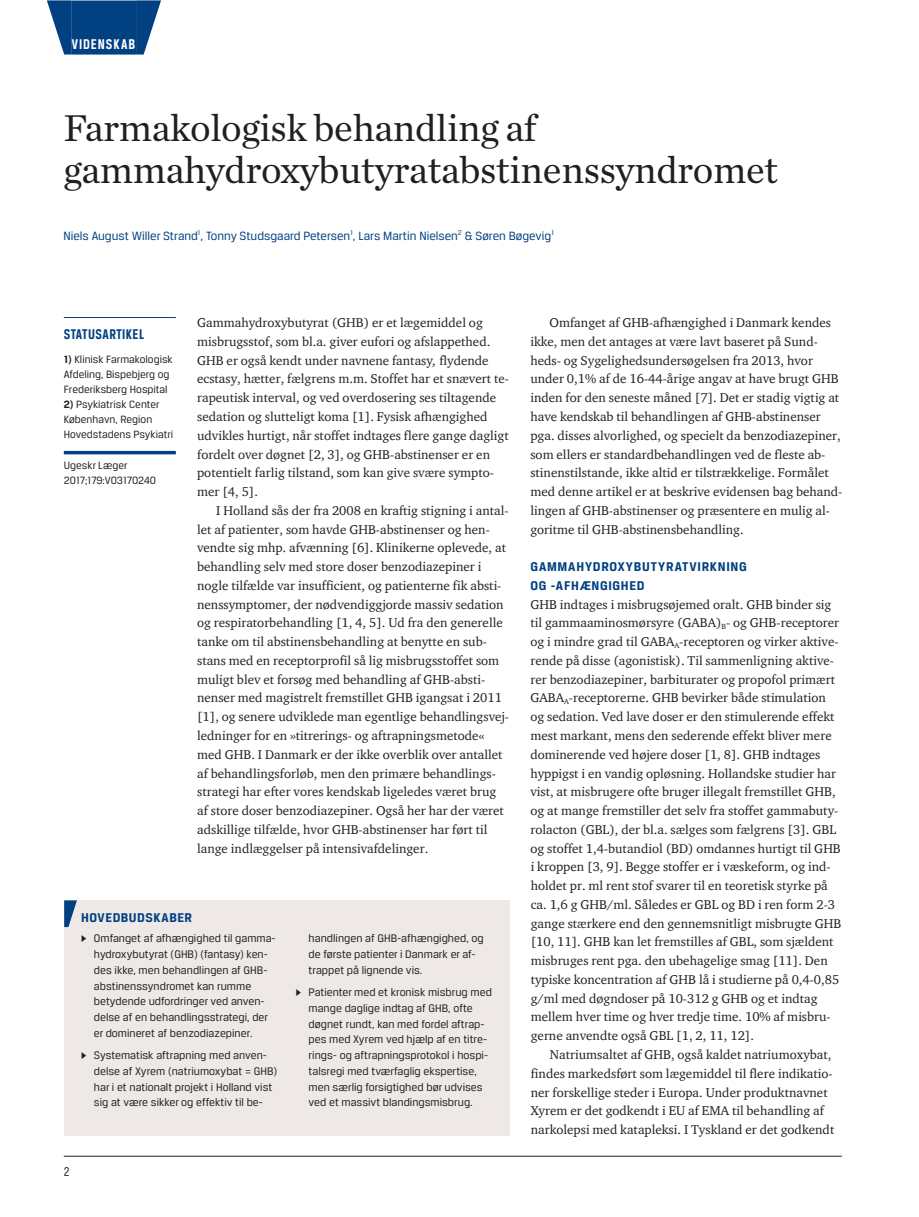
<style>
.page{position:relative;width:919px;height:1217px;background:#fff}
.page>*{position:absolute;margin:0;border:0;box-sizing:border-box;transform-origin:0 0}
.t1{font:39px/42px "Chronicle Text G1";letter-spacing:-.01em;color:#231f20}
.t2{font:700 15px "Breuer Condensed";letter-spacing:.03em;color:#014081}
.t3{font:700 15px "Breuer Condensed";letter-spacing:.065em;color:#fff}
.t4{font:700 13.5px/18.8px "Breuer Text";letter-spacing:.05em;color:#014081}
.t5{font:13.5px "Breuer Condensed";color:#231f20}
.t6{font:13.05px/18.8px "ITC Charter Com";color:#231f20}
.t7{font:12.75px "Breuer Text";color:#014081}
.t8{font:11.7px/15.8px "Breuer Text";color:#231f20}
.t9{font:11.25px/15px "Breuer Text";color:#231f20}
.s1{font-weight:700}
.s2{font-style:italic}
.s3{font-family:"Greta Text"}
</style>
<div class="page">
<hr style="left:64px;top:1155px;width:777px;height:1px;background:#231f20">
<div style="left:72px;top:1px;width:64px;height:54px;background:#014081"></div>
<svg style="left:47px;top:0;width:25px;height:55px"></svg>
<svg style="left:136px;top:0;width:25px;height:55px"></svg>
<hr style="left:64px;top:317px;width:112px;height:1px;background:#014081">
<hr style="left:64px;top:451px;width:112px;height:3px;background:#014081">
<div style="left:64px;top:900px;width:445px;height:235px;background:#eee9e6"></div>
<svg style="left:64px;top:900px;width:13px;height:26px"></svg>
<p class="t3" style="left:72px;top:35px;width:65px">VIDENSKAB</p>
<h1 class="t1" style="left:63px;top:105px;width:716px">Farmakologisk behandling af gammahydroxybutyratabstinenssyndromet</h1>
<p class="t7" style="left:63px;top:228px;width:492px">Niels August Willer Strand<sup>1</sup>, Tonny Studsgaard Petersen<sup>1</sup>, Lars Martin Nielsen<sup>2</sup> &amp; Søren Bøgevig<sup>1</sup></p>
<p class="t2" style="left:64px;top:326px;width:82px">STATUSARTIKEL</p>
<p class="t9" style="left:64px;top:351px;width:110px"><span class="s1">1)</span> Klinisk Farmakologisk<br>Afdeling, Bispebjerg og<br>Frederiksberg Hospital</p>
<p class="t9" style="left:64px;top:396px;width:111px"><span class="s1">2)</span> Psykiatrisk Center<br>København, Region<br>Hovedstadens Psykiatri</p>
<p class="t9" style="left:64px;top:458px;width:94px">Ugeskr Læger<br>2017;179:V03170240</p>
<p class="t6" style="left:197px;top:313px;width:313px">Gammahydroxybutyrat (GHB) er et lægemiddel og misbrugsstof, som bl.a. giver eufori og afslappethed.<br>GHB er også kendt under navnene fantasy<span class="s2">,</span> flydende ecstasy, hætter, fælgrens m.m. Stoffet har et snævert te&shy;rapeutisk interval, og ved overdosering ses tiltagende sedation og slutteligt koma [1]. Fysisk afhængighed udvikles hurtigt, når stoffet indtages flere gange dagligt fordelt over døgnet [2, 3], og GHB-abstinenser er en potentielt farlig tilstand, som kan give svære sympto&shy;mer [4, 5].</p>
<p class="t6" style="left:197px;top:500px;width:313px;text-indent:19px">I Holland sås der fra 2008 en kraftig stigning i antal&shy;let af patienter, som havde GHB-abstinenser og hen&shy;vendte sig mhp. afvænning [6]. Klinikerne oplevede, at behandling selv med store doser benzodiazepiner i nogle tilfælde var insufficient, og patienterne fik absti&shy;nenssymptomer, der nødvendiggjorde massiv sedation og respiratorbehandling [1, 4, 5]. Ud fra den generelle tanke om til abstinensbehandling at benytte en sub&shy;stans med en receptorprofil så lig misbrugsstoffet som muligt blev et forsøg med behandling af GHB-absti&shy;nenser med magistrelt fremstillet GHB igangsat i 2011 [1], og senere udviklede man egentlige behandlingsvej&shy;ledninger for en »titrerings- og aftrapningsmetode« med GHB. I Danmark er der ikke overblik over antallet af behandlingsforløb, men den primære behandlings&shy;strategi har efter vores kendskab ligeledes været brug af store doser benzodiazepiner. Også her har der været adskillige tilfælde, hvor GHB-abstinenser har ført til lange indlæggelser på intensivafdelinger.</p>
<p class="t4" style="left:81px;top:907px;width:112px">HOVEDBUDSKABER</p>
<p class="t8" style="left:94px;top:930px;width:183px;text-indent:-13px"><span class="s3">▶</span> Omfanget af afhængighed til gamma&shy;hydroxybutyrat (GHB) (fantasy) ken&shy;des ikke, men behandlingen af GHB&shy;abstinenssyndromet kan rumme betydende udfordringer ved anven&shy;delse af en behandlingsstrategi, der er domineret af benzodiazepiner.</p>
<p class="t8" style="left:94px;top:1046px;width:185px;text-indent:-13px"><span class="s3">▶</span> Systematisk aftrapning med anven&shy;delse af Xyrem (natriumoxybat = GHB) har i et nationalt projekt i Holland vist sig at være sikker og effektiv til be-</p>
<p class="t8" style="left:308px;top:930px;width:177px">handlingen af GHB-afhængighed, og de første patienter i Danmark er af&shy;trappet på lignende vis.</p>
<p class="t8" style="left:308px;top:983px;width:185px;text-indent:-13px"><span class="s3">▶</span> Patienter med et kronisk misbrug med mange daglige indtag af GHB, ofte døgnet rundt, kan med fordel aftrap&shy;pes med Xyrem ved hjælp af en titre&shy;rings- og aftrapningsprotokol i hospi&shy;talsregi med tværfaglig ekspertise, men særlig forsigtighed bør udvises ved et massivt blandingsmisbrug.</p>
<p class="t5" style="left:64px;top:1163px;width:7px">2</p>
<p class="t6" style="left:530px;top:313px;width:312px;text-indent:19px">Omfanget af GHB-afhængighed i Danmark kendes ikke, men det antages at være lavt baseret på Sund&shy;heds- og Sygelighedsundersøgelsen fra 2013, hvor under 0,1% af de 16-44-årige angav at have brugt GHB inden for den seneste måned [7]. Det er stadig vigtig at have kendskab til behandlingen af GHB-abstinenser pga. disses alvorlighed, og specielt da benzodiazepiner, som ellers er standardbehandlingen ved de fleste ab&shy;stinenstilstande, ikke altid er tilstrækkelige. Formålet med denne artikel er at beskrive evidensen bag behand&shy;lingen af GHB-abstinenser og præsentere en mulig al&shy;goritme til GHB-abstinensbehandling.</p>
<p class="t4" style="left:530px;top:557px;width:218px">GAMMAHYDROXYBUTYRATVIRKNING<br>OG -AFHÆNGIGHED</p>
<p class="t6" style="left:530px;top:594px;width:312px">GHB indtages i misbrugsøjemed oralt. GHB binder sig til gammaaminosmørsyre (GABA)<sub>B</sub>- og GHB-receptorer og i mindre grad til GABA<sub>A</sub>-receptoren og virker aktive&shy;rende på disse (agonistisk). Til sammenligning aktive&shy;rer benzodiazepiner, barbiturater og propofol primært GABA<sub>A</sub>-receptorerne. GHB bevirker både stimulation og sedation. Ved lave doser er den stimulerende effekt mest markant, mens den sederende effekt bliver mere dominerende ved højere doser [1, 8]. GHB indtages hyppigst i en vandig opløsning. Hollandske studier har vist, at misbrugere ofte bruger illegalt fremstillet GHB, og at mange fremstiller det selv fra stoffet gammabuty&shy;rolacton (GBL), der bl.a. sælges som fælgrens [3]. GBL og stoffet 1,4-butandiol (BD) omdannes hurtigt til GHB i kroppen [3, 9]. Begge stoffer er i væskeform, og ind&shy;holdet pr. ml rent stof svarer til en teoretisk styrke på ca. 1,6 g GHB/ml. Således er GBL og BD i ren form 2-3 gange stærkere end den gennemsnitligt misbrugte GHB [10, 11]. GHB kan let fremstilles af GBL, som sjældent misbruges rent pga. den ubehagelige smag [11]. Den typiske koncentration af GHB lå i studierne på 0,4-0,85 g/ml med døgndoser på 10-312 g GHB og et indtag mellem hver time og hver tredje time. 10% af misbru&shy;gerne anvendte også GBL [1, 2, 11, 12].</p>
<p class="t6" style="left:530px;top:1044px;width:305px;text-indent:19px">Natriumsaltet af GHB, også kaldet natriumoxybat, findes markedsført som lægemiddel til flere indikatio&shy;ner forskellige steder i Europa. Under produktnavnet Xyrem er det godkendt i EU af EMA til behandling af narkolepsi med katapleksi. I Tyskland er det godkendt</p>
</div>
